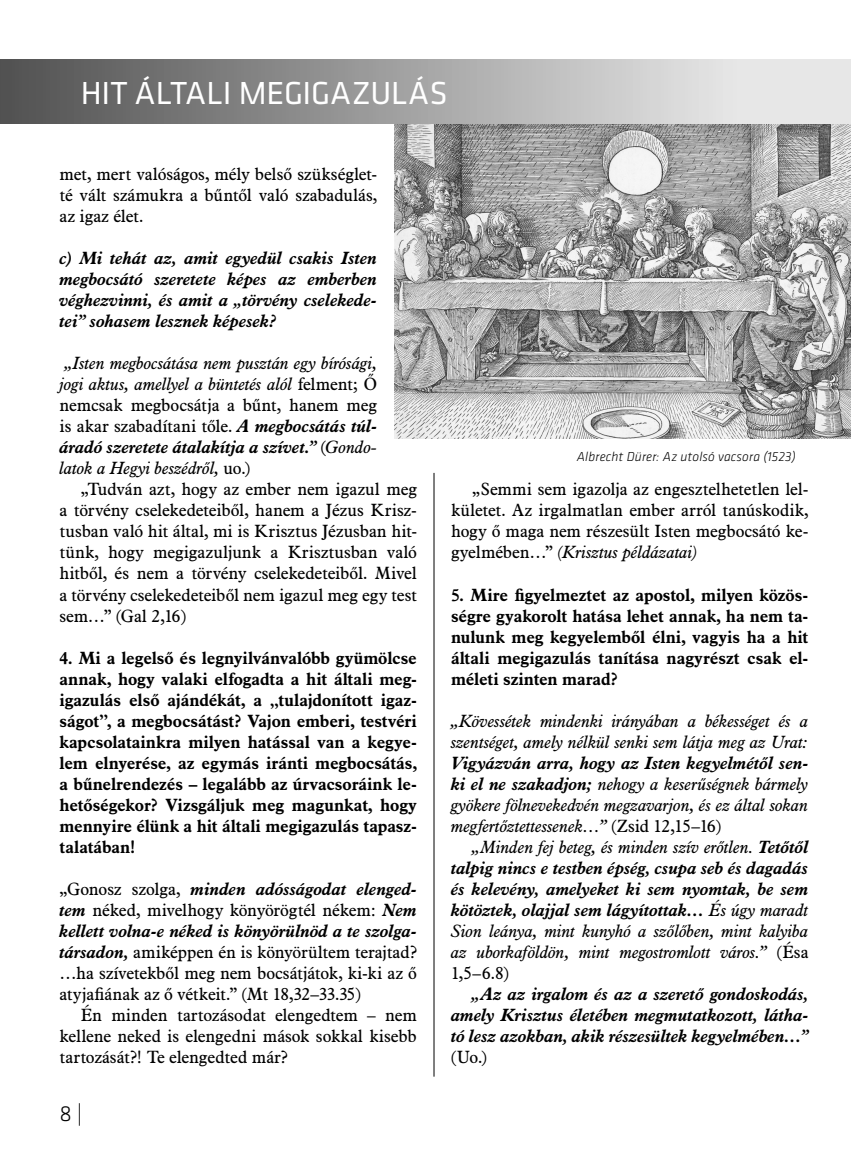
<style>
.page{position:relative;width:851px;height:1149px;background:#fff}
.page>*{position:absolute;margin:0;border:0;box-sizing:border-box;transform-origin:0 0}
.t1{font:33px "Klavika CH";letter-spacing:-.01em;color:#fff}
.t2{font:300 22.5px "Klavika CH";color:#000}
.t3{font:17.25px/21px "Aldine 721 BT";letter-spacing:-.005em;color:#000;text-align:justify}
.t4{font:italic 17.25px/21px "Aldine 721 BT";letter-spacing:-.005em;color:#000;text-align:justify}
.t5{font:700 17.25px/21px "Aldine 721 BT";color:#000;text-align:justify}
.t6{font:italic 700 17.25px/21px "Aldine 721 BT";letter-spacing:-.005em;color:#000;text-align:justify}
.t7{font:italic 300 13.5px "Klavika CH";letter-spacing:.01em;color:#000}
.s1{font-style:normal}
.s2{font-weight:700}
.s3{font-weight:700;font-style:italic}
.s4{font-style:italic}
</style>
<div class="page">
<hr style="left:433px;top:472px;width:1px;height:604px;background:#000">
<img style="left:394px;top:123px;width:456px;height:315px">
<div style="left:0;top:60px;width:850px;height:63px;background:linear-gradient(to right,#525252,#f8f8f8)"></div>
<hr style="left:850px;top:60px;width:1px;height:63px;background:#e7e7e7">
<h1 class="t1" style="left:81px;top:71px;width:368px">HIT ÁLTALI MEGIGAZULÁS</h1>
<p class="t3" style="left:60px;top:163px;width:319px">met, mert valóságos, mély belső szükséglet&shy;té vált számukra a bűntől való szabadulás, az igaz élet.</p>
<p class="t6" style="left:60px;top:247px;width:319px">c) Mi tehát az, amit egyedül csakis Isten megbocsátó szeretete képes az emberben véghezvinni, és amit a „törvény cselekede&shy;tei” sohasem lesznek képesek?</p>
<p class="t4" style="left:60px;top:352px;width:319px;text-indent:5px">„Isten megbocsátása nem pusztán egy bírósági, jogi aktus, amellyel a büntetés alól <span class="s1">felment; Ő nemcsak megbocsátja a bűnt, hanem meg is akar szabadítani tőle.</span> <span class="s2">A megbocsátás túl&shy;áradó szeretete átalakítja a szívet.”</span> <span class="s1">(</span>Gondo&shy;latok a Hegyi beszédről, <span class="s1">uo.)</span></p>
<p class="t3" style="left:60px;top:478px;width:359px;text-indent:21px">„Tudván azt, hogy az ember nem igazul meg a törvény cselekedeteiből, hanem a Jézus Krisz&shy;tusban való hit által, mi is Krisztus Jézusban hit&shy;tünk, hogy megigazuljunk a Krisztusban való hitből, és nem a törvény cselekedeteiből. Mivel a törvény cselekedeteiből nem igazul meg egy test sem…” (Gal 2,16)</p>
<p class="t5" style="left:60px;top:646px;width:359px">4. Mi a legelső és legnyilvánvalóbb gyümölcse annak, hogy valaki elfogadta a hit általi meg&shy;igazulás első ajándékát, a „tulajdonított igaz&shy;ságot”, a megbocsátást? Vajon emberi, testvéri kapcsolatainkra milyen hatással van a kegye&shy;lem elnyerése, az egymás iránti megbocsátás, a bűnelrendezés – legalább az úrvacsoráink le&shy;hetőségekor? Vizsgáljuk meg magunkat, hogy mennyire élünk a hit általi megigazulás tapasz&shy;talatában!</p>
<p class="t3" style="left:60px;top:877px;width:359px">„Gonosz szolga, <span class="s3">minden adósságodat elenged&shy;tem</span> néked, mivelhogy könyörögtél nékem: <span class="s3">Nem kellett volna-e néked is könyörülnöd a te szolga&shy;társadon,</span> amiképpen én is könyörültem terajtad? …ha szívetekből meg nem bocsátjátok, ki-ki az ő atyjafiának az ő vétkeit.” (Mt 18,32–33.35)</p>
<p class="t3" style="left:60px;top:1003px;width:359px;text-indent:21px">Én minden tartozásodat elengedtem – nem kellene neked is elengedni mások sokkal kisebb tartozását?! Te elengedted már?</p>
<h2 class="t2" style="left:60px;top:1099px;width:25px">8 |</h2>
<p class="t7" style="left:576px;top:448px;width:220px">Albrecht Dürer: Az utolsó vacsora (1523)</p>
<p class="t3" style="left:451px;top:478px;width:359px;text-indent:21px">„Semmi sem igazolja az engesztelhetetlen lel&shy;kületet. Az irgalmatlan ember arról tanúskodik, hogy ő maga nem részesült Isten megbocsátó ke&shy;gyelmében…” <span class="s4">(Krisztus példázatai)</span></p>
<p class="t5" style="left:451px;top:583px;width:359px">5. Mire figyelmeztet az apostol, milyen közös&shy;ségre gyakorolt hatása lehet annak, ha nem ta&shy;nulunk meg kegyelemből élni, vagyis ha a hit általi megigazulás tanítása nagyrészt csak el&shy;méleti szinten marad?</p>
<p class="t4" style="left:451px;top:709px;width:359px">„Kövessétek mindenki irányában a békességet és a szentséget, amely nélkül senki sem látja meg az Urat:</p>
<p class="t4" style="left:451px;top:751px;width:359px"><span class="s2">Vigyázván arra, hogy az Isten kegyelmétől sen&shy;ki el ne szakadjon;</span> nehogy a keserűségnek bármely gyökere fölnevekedvén megzavarjon, és ez által sokan megfertőztettessenek…” <span class="s1">(Zsid 12,15–16)</span></p>
<p class="t4" style="left:451px;top:835px;width:359px;text-indent:21px">„Minden fej beteg, és minden szív erőtlen. <span class="s2">Tetőtől talpig nincs e testben épség, csupa seb és dagadás és kelevény, amelyeket ki sem nyomtak, be sem kötöztek, olajjal sem lágyítottak…</span> És úgy maradt Sion leánya, mint kunyhó a szőlőben, mint kalyiba az uborkaföldön, mint megostromlott város.” <span class="s1">(Ésa 1,5–6.8)</span></p>
<p class="t6" style="left:451px;top:982px;width:359px;text-indent:21px">„Az az irgalom és az a szerető gondoskodás, amely Krisztus életében megmutatkozott, látha&shy;tó lesz azokban, akik részesültek kegyelmében…”</p>
<p class="t3" style="left:451px;top:1045px;width:37px">(Uo.)</p>
</div>
